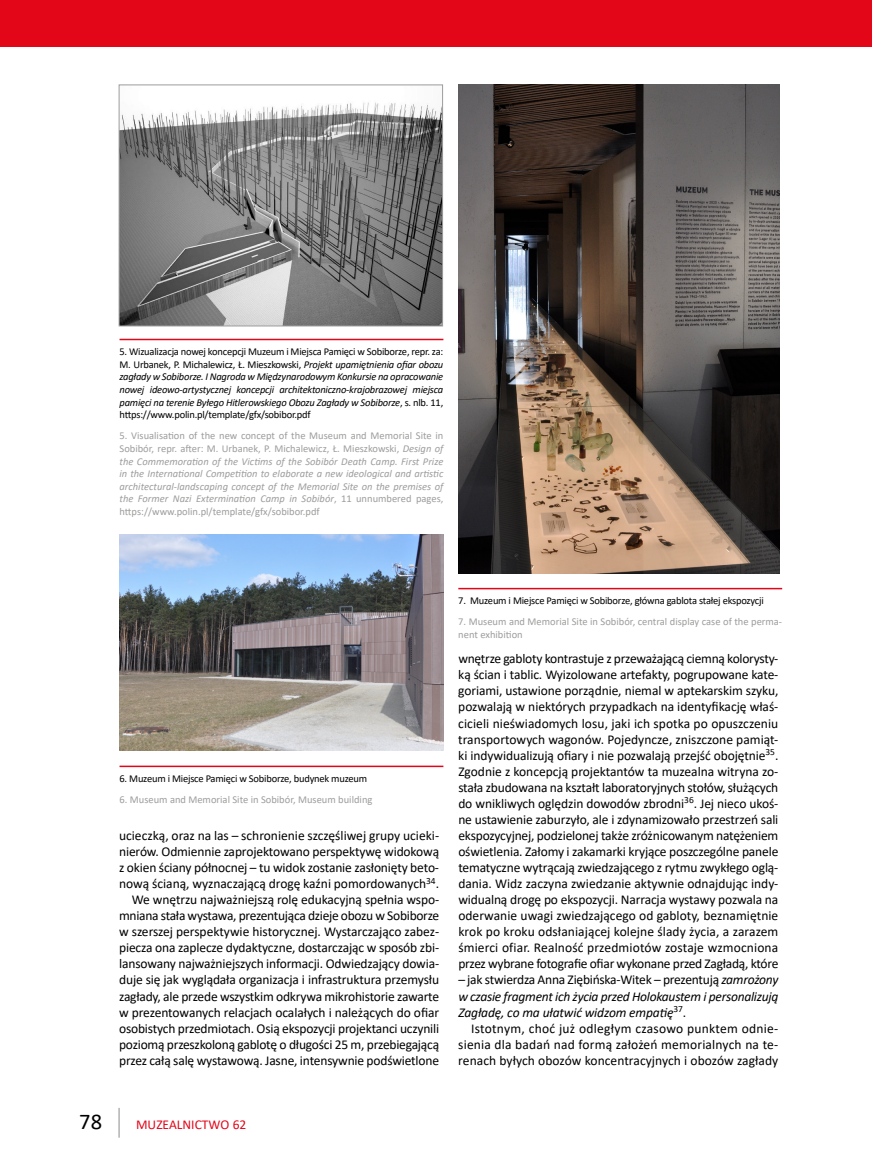
<style>
.page{position:relative;width:872px;height:1170px;background:#fff}
.page>*{position:absolute;margin:0;border:0;box-sizing:border-box;transform-origin:0 0}
.t1{font:22.5px "Calibri";color:#000}
.t2{font:13.5px/16px "Calibri";letter-spacing:-.015em;color:#000;text-align:justify}
.t3{font:italic 13.5px/16px "Calibri";letter-spacing:-.015em;color:#000;text-align:justify}
.t4{font:13.5px "Calibri";color:#e30518}
.t5{font:italic 10.5px/12.6px "Calibri";color:#9d9d9c;text-align:justify}
.t6{font:italic 10.5px/12.6px "Calibri";letter-spacing:-.02em;color:#000;text-align:justify}
.t7{font:10.5px/12.6px "Calibri";color:#9d9d9c}
.t8{font:10.5px "Calibri";letter-spacing:-.02em;color:#000}
.s1{font-style:normal}
</style>
<div class="page">
<hr style="left:118px;top:1107px;width:2px;height:30px;background:#b3b2b2">
<div style="left:0;top:0;width:872px;height:47px;background:#e30518"></div>
<hr style="left:119px;top:339px;width:324px;height:1px;background:#e30518">
<hr style="left:119px;top:765px;width:324px;height:2px;background:#e30518">
<hr style="left:458px;top:588px;width:324px;height:1px;background:#e30518">
<img style="left:121px;top:102px;width:320px;height:222px">
<div style="left:119px;top:84px;width:324px;height:242px;border:1px solid #9d9d9c"></div>
<img style="left:119px;top:534px;width:324px;height:216px">
<img style="left:458px;top:84px;width:321px;height:490px">
<p class="t6" style="left:119px;top:345px;width:325px"><span class="s1">5. Wizualizacja nowej koncepcji Muzeum i Miejsca Pamięci w Sobiborze, repr. za:<br>M. Urbanek, P. Michalewicz, Ł. Mieszkowski,</span> Projekt upamiętnienia ofiar obozu zagłady w Sobiborze. I Nagroda w Międzynarodowym Konkursie na opracowanie nowej ideowo-artystycznej koncepcji architektoniczno-krajobrazowej miejsca pamięci na terenie Byłego Hitlerowskiego Obozu Zagłady w Sobiborze<span class="s1">, s. nlb. 11, https://www.polin.pl/template/gfx/sobibor.pdf</span></p>
<p class="t5" style="left:119px;top:429px;width:325px"><span class="s1">5. Visualisation of the new concept of the Museum and Memorial Site in Sobibór, repr. after: M. Urbanek, P. Michalewicz, Ł. Mieszkowski,</span> Design of the Commemoration of the Victims of the Sobibór Death Camp. First Prize in the International Competition to elaborate a new ideological and artistic architectural-landscaping concept of the Memorial Site on the premises of the Former Nazi Extermination Camp in Sobibór<span class="s1">, 11 unnumbered pages, https://www.polin.pl/template/gfx/sobibor.pdf</span></p>
<p class="t8" style="left:119px;top:771px;width:249px">6. Muzeum i Miejsce Pamięci w Sobiborze, budynek muzeum</p>
<p class="t7" style="left:119px;top:793px;width:254px">6. Museum and Memorial Site in Sobibór, Museum building</p>
<p class="t2" style="left:119px;top:827px;width:322px;text-align:right">ucieczką, oraz na las – schronienie szczęśliwej grupy ucieki&shy;nierów. Odmiennie zaprojektowano perspektywę widokową z okien ściany północnej – tu widok zostanie zasłonięty beto&shy;nową ścianą, wyznaczającą drogę kaźni pomordowanych<sup>34</sup>.<br>We wnętrzu najważniejszą rolę edukacyjną spełnia wspo&shy;mniana stała wystawa, prezentująca dzieje obozu w Sobiborze w szerszej perspektywie historycznej. Wystarczająco zabez&shy;piecza ona zaplecze dydaktyczne, dostarczając w sposób zbi&shy;lansowany najważniejszych informacji. Odwiedzający dowia&shy;duje się jak wyglądała organizacja i infrastruktura przemysłu zagłady, ale przede wszystkim odkrywa mikrohistorie zawarte w prezentowanych relacjach ocalałych i należących do ofiar osobistych przedmiotach. Osią ekspozycji projektanci uczynili poziomą przeszkoloną gablotę o długości 25 m, przebiegającą przez całą salę wystawową. Jasne, intensywnie podświetlone</p>
<h1 class="t1" style="left:79px;top:1105px;width:24px">78</h1>
<p class="t4" style="left:136px;top:1115px;width:112px">MUZEALNICTWO 62</p>
<p class="t8" style="left:458px;top:593px;width:307px">7. Muzeum i Miejsce Pamięci w Sobiborze, główna gablota stałej ekspozycji</p>
<p class="t7" style="left:458px;top:615px;width:325px">7. Museum and Memorial Site in Sobibór, central display case of the perma&shy;nent exhibition</p>
<p class="t2" style="left:458px;top:650px;width:321px">wnętrze gabloty kontrastuje z przeważającą ciemną kolorysty&shy;ką ścian i tablic. Wyizolowane artefakty, pogrupowane kate&shy;goriami, ustawione porządnie, niemal w aptekarskim szyku, pozwalają w niektórych przypadkach na identyfikację właś&shy;cicieli nieświadomych losu, jaki ich spotka po opuszczeniu transportowych wagonów. Pojedyncze, zniszczone pamiąt&shy;ki indywidualizują ofiary i nie pozwalają przejść obojętnie<sup>35</sup>.<br>Zgodnie z koncepcją projektantów ta muzealna witryna zo&shy;stała zbudowana na kształt laboratoryjnych stołów, służących do wnikliwych oględzin dowodów zbrodni<sup>36</sup>. Jej nieco ukoś&shy;ne ustawienie zaburzyło, ale i zdynamizowało przestrzeń sali ekspozycyjnej, podzielonej także zróżnicowanym natężeniem oświetlenia. Załomy i zakamarki kryjące poszczególne panele tematyczne wytrącają zwiedzającego z rytmu zwykłego oglą&shy;dania. Widz zaczyna zwiedzanie aktywnie odnajdując indy&shy;widualną drogę po ekspozycji. Narracja wystawy pozwala na oderwanie uwagi zwiedzającego od gabloty, beznamiętnie krok po kroku odsłaniającej kolejne ślady życia, a zarazem śmierci ofiar. Realność przedmiotów zostaje wzmocniona przez wybrane fotografie ofiar wykonane przed Zagładą, które</p>
<p class="t3" style="left:458px;top:971px;width:321px"><span class="s1">– jak stwierdza Anna Ziębińska-Witek – prezentują</span> zamrożony w czasie fragment ich życia przed Holokaustem i personalizują Zagładę, co ma ułatwić widzom empatię<sup>37</sup><span class="s1">.</span></p>
<p class="t2" style="left:458px;top:1019px;width:321px;text-indent:13px">Istotnym, choć już odległym czasowo punktem odnie&shy;sienia dla badań nad formą założeń memorialnych na te&shy;renach byłych obozów koncentracyjnych i obozów zagłady</p>
</div>
